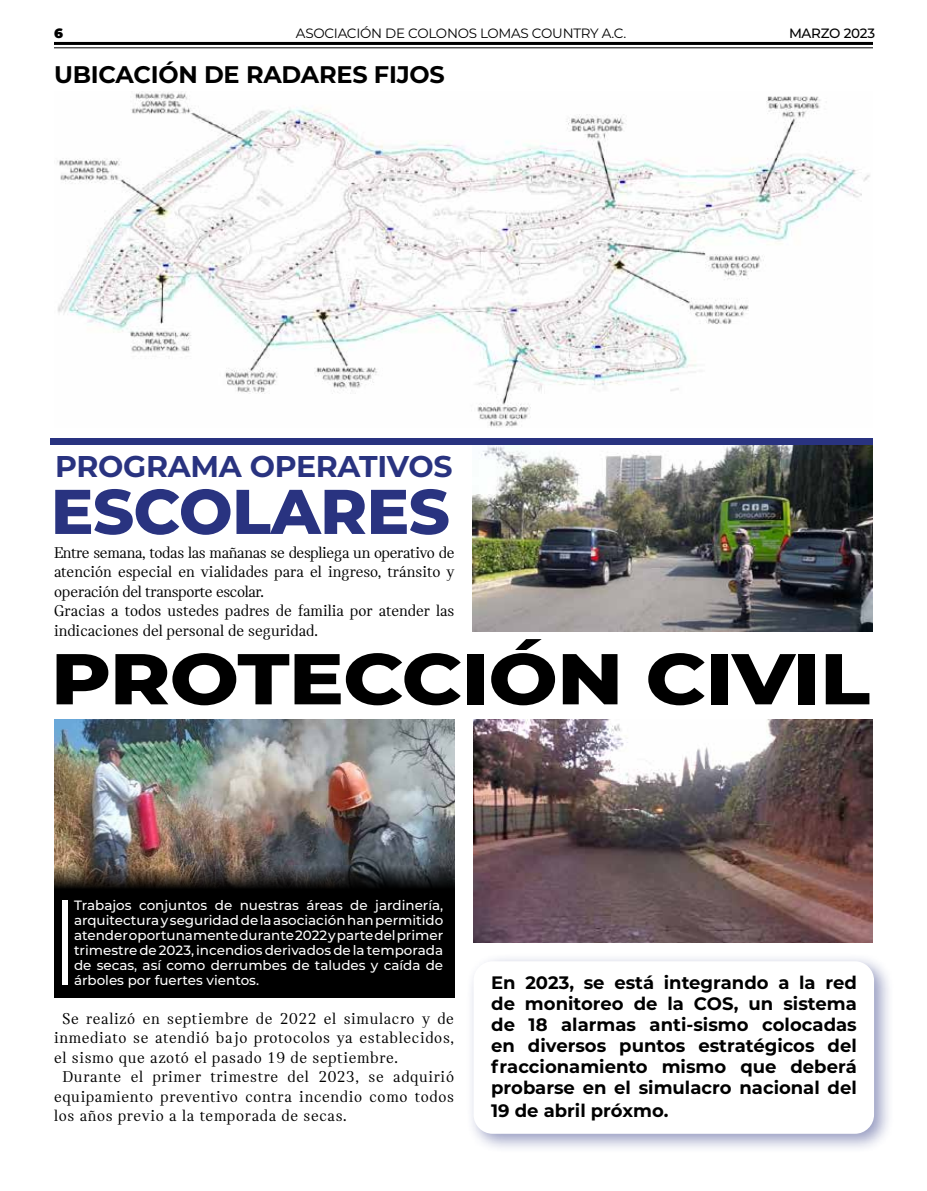
<style>
.page{position:relative;width:927px;height:1191px;background:#fff}
.page>*{position:absolute;margin:0;border:0;box-sizing:border-box;transform-origin:0 0}
.t1{font:800 71.7px "Montserrat";letter-spacing:-.01em;color:#000;scale:1.14 1}
.t2{font:800 63px "Montserrat";letter-spacing:-.01em;color:#293380}
.t3{font:700 30px "Montserrat";letter-spacing:-.01em;color:#293380}
.t4{font:700 24px "Montserrat";letter-spacing:-.01em;color:#000}
.t5{font:700 18px/21.3px "Montserrat";color:#000;text-align:justify}
.t6{font:16.5px "MINI Serif";letter-spacing:.03em;color:#000}
.t7{font:16.5px/19.5px "MINI Serif";color:#000}
.t8{font:500 13.5px/15px "Montserrat";color:#fff;text-align:justify}
.t9{font:13.5px "Montserrat";letter-spacing:-.02em;color:#000}
.t10{font:500 13.5px "Montserrat";letter-spacing:-.02em;color:#000}
.t11{font:900 13.5px "Montserrat";color:#000}
</style>
<div class="page">
<div style="left:465px;top:953px;width:429px;height:201px;background:#293380;opacity:.49"></div>
<div style="left:474px;top:961px;width:400px;height:172px;background:#fff;border-radius:19px"></div>
<hr style="left:54px;top:47px;width:819px;height:1px;background:#000">
<hr style="left:54px;top:42px;width:819px;height:3px;background:#000">
<img style="left:57px;top:91px;width:813px;height:337px">
<img style="left:472px;top:444px;width:401px;height:187px">
<div style="left:51px;top:438px;width:822px;height:6px;background:#293380"></div>
<img style="left:55px;top:719px;width:399px;height:120px">
<img style="left:473px;top:719px;width:400px;height:223px">
<svg style="left:54px;top:839px;width:400px;height:158px;background:#191716"></svg>
<div style="left:63px;top:899px;width:5px;height:85px;background:#fff"></div>
<p class="t11" style="left:54px;top:23px;width:10px">6</p>
<p class="t9" style="left:296px;top:24px;width:332px">ASOCIACIÓN DE COLONOS LOMAS COUNTRY A.C.</p>
<p class="t10" style="left:789px;top:24px;width:88px">MARZO 2023</p>
<h3 class="t4" style="left:54px;top:57px;width:392px">UBICACIÓN DE RADARES FIJOS</h3>
<h3 class="t3" style="left:55px;top:444px;width:399px">PROGRAMA OPERATIVOS</h3>
<h2 class="t2" style="left:51px;top:465px;width:401px">ESCOLARES</h2>
<p class="t7" style="left:54px;top:543px;width:402px">Entre semana, todas las mañanas se despliega un operativo de atención especial en vialidades para el ingreso, tránsito y operación del transporte escolar.<br>Gracias a todos ustedes padres de familia por atender las indicaciones del personal de seguridad.</p>
<h1 class="t1" style="left:51px;top:626px;width:720px">PROTECCIÓN CIVIL</h1>
<p class="t8" style="left:74px;top:897px;width:371px">Trabajos conjuntos de nuestras áreas de jardinería, arquitectura y seguridad de la asociación han permitido atender oportunamente durante 2022 y parte del primer trimestre de 2023, incendios derivados de la temporada de secas, así como derrumbes de taludes y caída de árboles por fuertes vientos.</p>
<p class="t6" style="left:63px;top:1009px;width:393px">Se realizó en septiembre de 2022 el simulacro y de</p>
<p class="t6" style="left:54px;top:1028px;width:402px">inmediato se atendió bajo protocolos ya establecidos,</p>
<p class="t6" style="left:54px;top:1048px;width:345px">el sismo que azotó el pasado 19 de septiembre.</p>
<p class="t6" style="left:63px;top:1067px;width:393px">Durante el primer trimestre del 2023, se adquirió</p>
<p class="t6" style="left:54px;top:1087px;width:402px">equipamiento preventivo contra incendio como todos</p>
<p class="t6" style="left:54px;top:1106px;width:294px">los años previo a la temporada de secas.</p>
<h3 class="t5" style="left:491px;top:971px;width:367px">En 2023, se está integrando a la red de monitoreo de la COS, un sistema de 18 alarmas anti-sismo colocadas en diversos puntos estratégicos del fraccionamiento mismo que deberá probarse en el simulacro nacional del 19 de abril próxmo.</h3>
</div>
